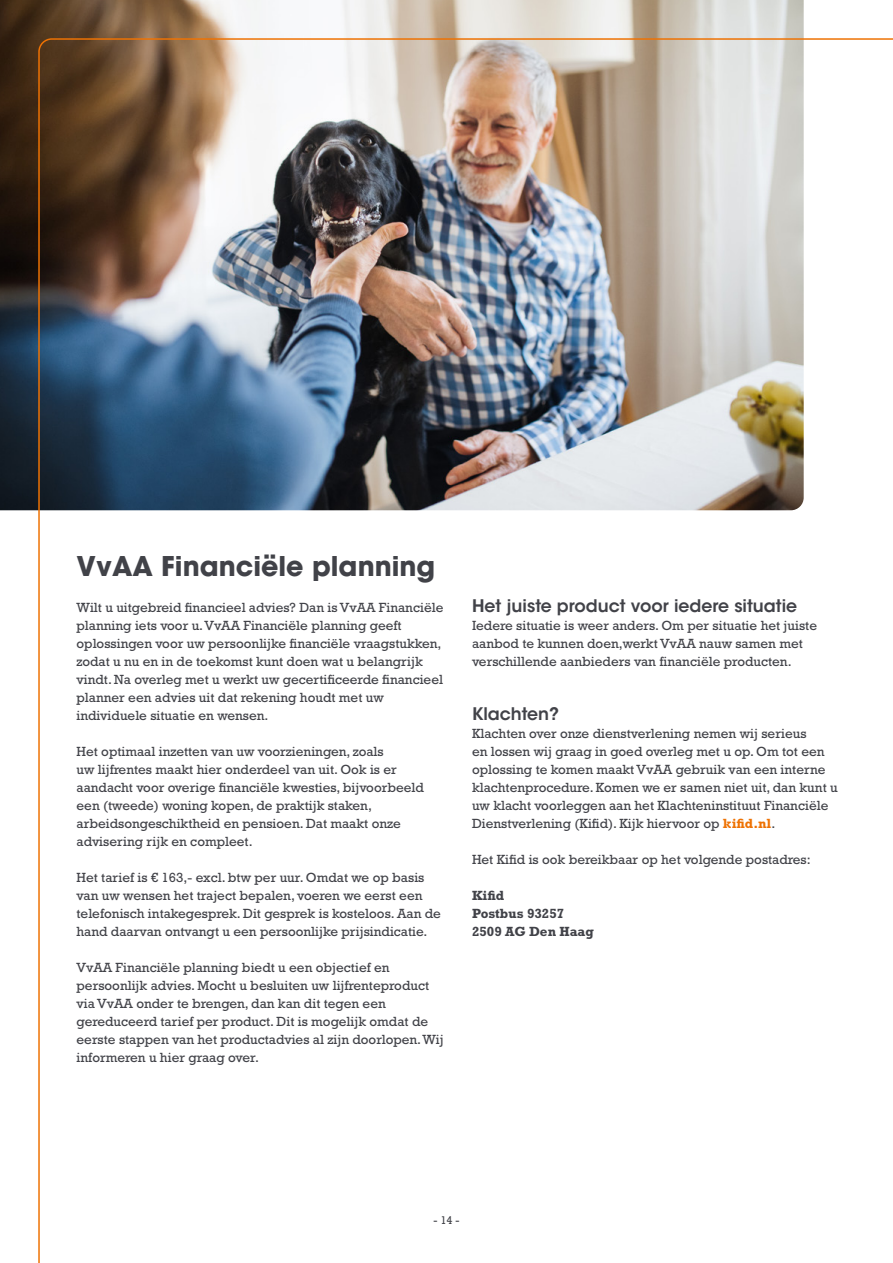
<style>
.page{position:relative;width:893px;height:1263px;background:#fff}
.page>*{position:absolute;margin:0;border:0;box-sizing:border-box;transform-origin:0 0}
.t1{font:700 27px "ITC Avant Garde Std";color:#414248}
.t2{font:600 17.25px "ITC Avant Garde Std";color:#414248}
.t3{font:13.5px/18px "Rockwell Std";color:#414248}
.t4{font:700 13.5px/18px "Rockwell Std";color:#414248}
.t5{font:10.5px "Rockwell";color:#414248}
.s1{font-weight:700;color:#ee7203}
</style>
<div class="page">
<img style="left:0;top:0;width:804px;height:510px">
<img style="left:38px;top:38px;width:855px;height:1225px">
<h1 class="t1" style="left:77px;top:549px;width:360px">VvAA Financiële planning</h1>
<p class="t3" style="left:77px;top:598px;width:368px">Wilt u uitgebreid financieel advies? Dan is VvAA Financiële planning iets voor u. VvAA Financiële planning geeft oplossingen voor uw persoonlijke financiële vraagstukken, zodat u nu en in de toekomst kunt doen wat u belangrijk vindt. Na overleg met u werkt uw gecertificeerde financieel planner een advies uit dat rekening houdt met uw individuele situatie en wensen.</p>
<p class="t3" style="left:77px;top:742px;width:349px">Het optimaal inzetten van uw voorzieningen, zoals<br>uw lijfrentes maakt hier onderdeel van uit. Ook is er aandacht voor overige financiële kwesties, bijvoorbeeld een (tweede) woning kopen, de praktijk staken, arbeidsongeschiktheid en pensioen. Dat maakt onze advisering rijk en compleet.</p>
<p class="t3" style="left:77px;top:868px;width:366px">Het tarief is € 163,- excl. btw per uur. Omdat we op basis van uw wensen het traject bepalen, voeren we eerst een telefonisch intakegesprek. Dit gesprek is kosteloos. Aan de hand daarvan ontvangt u een persoonlijke prijsindicatie.</p>
<p class="t3" style="left:77px;top:958px;width:369px">VvAA Financiële planning biedt u een objectief en persoonlijk advies. Mocht u besluiten uw lijfrenteproduct via VvAA onder te brengen, dan kan dit tegen een gereduceerd tarief per product. Dit is mogelijk omdat de eerste stappen van het productadvies al zijn doorlopen. Wij informeren u hier graag over.</p>
<p class="t2" style="left:472px;top:595px;width:327px">Het juiste product voor iedere situatie</p>
<p class="t3" style="left:472px;top:616px;width:347px">Iedere situatie is weer anders. Om per situatie het juiste aanbod te kunnen doen,werkt VvAA nauw samen met verschillende aanbieders van financiële producten.</p>
<p class="t2" style="left:472px;top:703px;width:89px">Klachten?</p>
<p class="t3" style="left:472px;top:724px;width:367px">Klachten over onze dienstverlening nemen wij serieus<br>en lossen wij graag in goed overleg met u op. Om tot een oplossing te komen maakt VvAA gebruik van een interne klachtenprocedure. Komen we er samen niet uit, dan kunt u uw klacht voorleggen aan het Klachteninstituut Financiële Dienstverlening (Kifid). Kijk hiervoor op <span class="s1">kifid.nl</span>.</p>
<p class="t3" style="left:472px;top:850px;width:340px">Het Kifid is ook bereikbaar op het volgende postadres:</p>
<p class="t4" style="left:472px;top:886px;width:123px">Kifid<br>Postbus 93257<br>2509 AG Den Haag</p>
<p class="t5" style="left:433px;top:1214px;width:28px">- 14 -</p>
</div>
